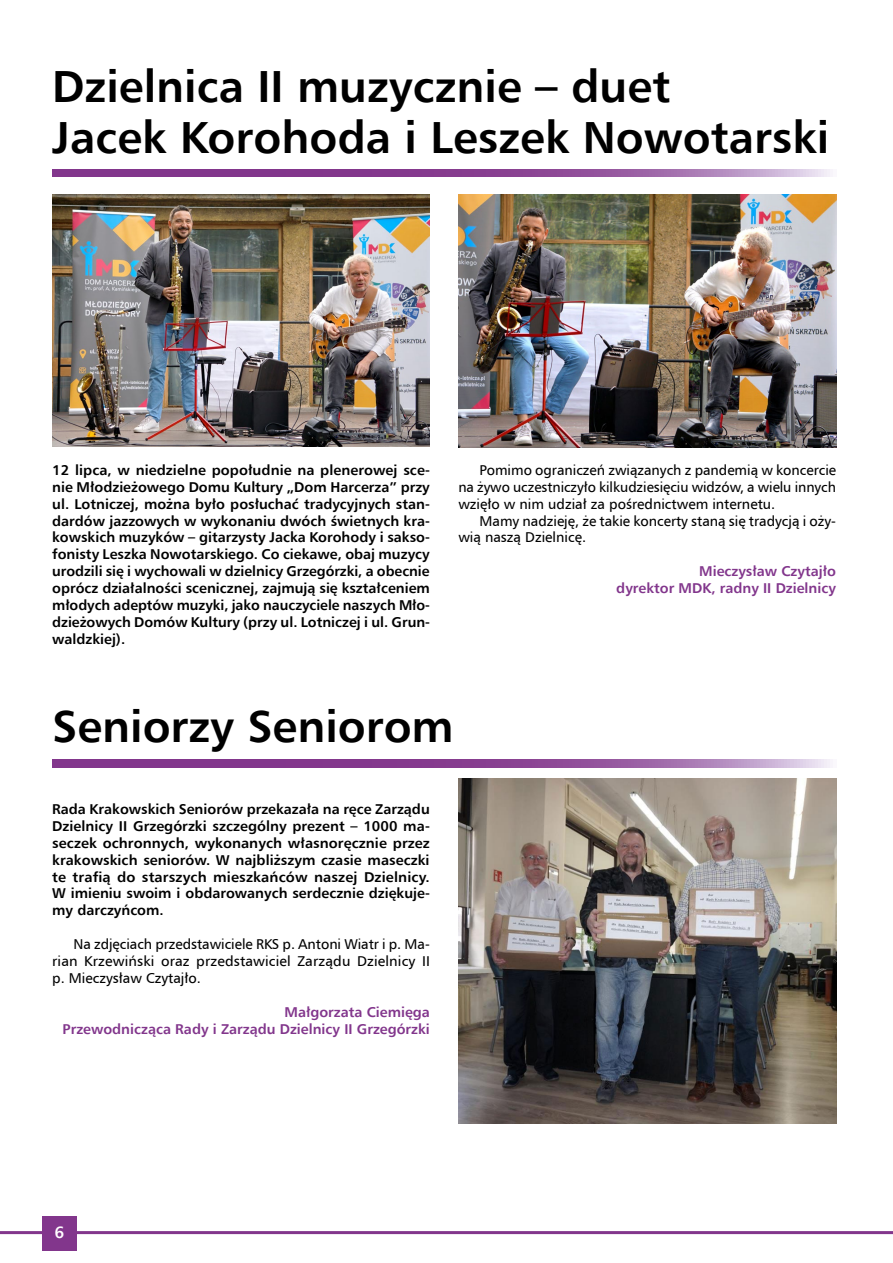
<style>
.page{position:relative;width:893px;height:1263px;background:#fff}
.page>*{position:absolute;margin:0;border:0;box-sizing:border-box;transform-origin:0 0}
.t1{font:700 45px/51px "Humnst 777 EU";color:#000}
.t2{font:700 16.5px "Humnst 777 EU";color:#fff}
.t3{font:700 14.25px/17px "Humnst 777 EU";color:#000;text-align:justify}
.t4{font:14.25px/17px "Humnst 777 EU";color:#000;text-align:justify}
.t5{font:700 14.25px/17px "Humnst 777 EU";color:#82368c;text-align:right}
</style>
<div class="page">
<hr style="left:0;top:1231px;width:893px;height:3px;background:#82368c">
<div style="left:43px;top:1216px;width:34px;height:34px;background:#82368c"></div>
<svg style="left:52px;top:170px;width:781px;height:7px;background:#94559e"></svg>
<svg style="left:52px;top:760px;width:781px;height:7px;background:#94559e"></svg>
<img style="left:458px;top:195px;width:378px;height:252px">
<img style="left:458px;top:779px;width:378px;height:344px">
<img style="left:52px;top:195px;width:378px;height:251px">
<h1 class="t1" style="left:52px;top:60px;width:779px">Dzielnica II muzycznie – duet<br>Jacek Korohoda i Leszek Nowotarski</h1>
<p class="t3" style="left:52px;top:461px;width:379px">12 lipca, w niedzielne popołudnie na plenerowej sce&shy;nie Młodzieżowego Domu Kultury „Dom Harcerza” przy ul. Lotniczej, można było posłuchać tradycyjnych stan&shy;dardów jazzowych w wykonaniu dwóch świetnych kra&shy;kowskich muzyków – gitarzysty Jacka Korohody i sakso&shy;fonisty Leszka Nowotarskiego. Co ciekawe, obaj muzycy urodzili się i wychowali w dzielnicy Grzegórzki, a obecnie oprócz działalności scenicznej, zajmują się kształceniem młodych adeptów muzyki, jako nauczyciele naszych Mło&shy;dzieżowych Domów Kultury (przy ul. Lotniczej i ul. Grun&shy;waldzkiej).</p>
<p class="t4" style="left:458px;top:461px;width:379px;text-indent:21px">Pomimo ograniczeń związanych z pandemią w koncercie na żywo uczestniczyło kilkudziesięciu widzów, a wielu innych wzięło w nim udział za pośrednictwem internetu.</p>
<p class="t4" style="left:458px;top:512px;width:379px;text-indent:21px">Mamy nadzieję, że takie koncerty staną się tradycją i oży&shy;wią naszą Dzielnicę.</p>
<p class="t5" style="left:616px;top:563px;width:221px">Mieczysław Czytajło<br>dyrektor MDK, radny II Dzielnicy</p>
<h1 class="t1" style="left:52px;top:700px;width:403px">Seniorzy Seniorom</h1>
<p class="t3" style="left:52px;top:800px;width:379px">Rada Krakowskich Seniorów przekazała na ręce Zarządu Dzielnicy II Grzegórzki szczególny prezent – 1000 ma&shy;seczek ochronnych, wykonanych własnoręcznie przez krakowskich seniorów. W najbliższym czasie maseczki te trafią do starszych mieszkańców naszej Dzielnicy.<br>W imieniu swoim i obdarowanych serdecznie dziękuje&shy;my darczyńcom.</p>
<p class="t4" style="left:52px;top:935px;width:379px;text-indent:21px">Na zdjęciach przedstawiciele RKS p. Antoni Wiatr i p. Ma&shy;rian Krzewiński oraz przedstawiciel Zarządu Dzielnicy II p. Mieczysław Czytajło.</p>
<p class="t5" style="left:63px;top:1003px;width:369px">Małgorzata Ciemięga<br>Przewodnicząca Rady i Zarządu Dzielnicy II Grzegórzki</p>
<p class="t2" style="left:55px;top:1222px;width:11px">6</p>
</div>
